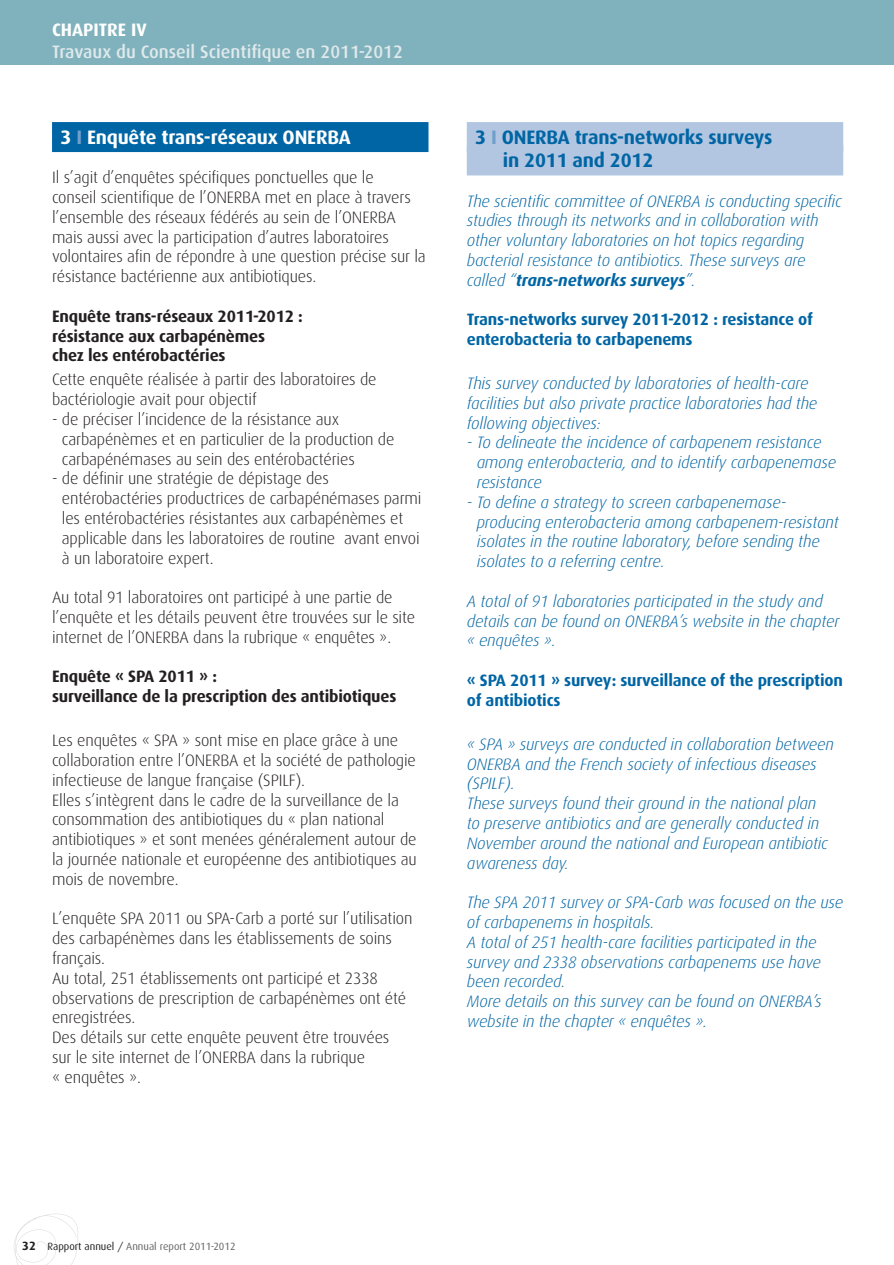
<style>
.page{position:relative;width:894px;height:1265px;background:#fff}
.page>*{position:absolute;margin:0;border:0;box-sizing:border-box;transform-origin:0 0}
.t1{font:700 19.5px/23.4px "Dax";letter-spacing:-.01em;color:#0065a4}
.t2{font:700 19.5px "Dax";letter-spacing:-.01em;color:#fff}
.t3{font:500 18px "Dax";color:#e0e9eb}
.t4{font:700 18px "Dax";color:#fff}
.t5{font:300 16.5px/19.8px "Dax";letter-spacing:-.01em;color:#231f20}
.t6{font:italic 300 16.5px/19.8px "Dax";letter-spacing:-.01em;color:#0065a4}
.t7{font:700 16.5px/19.8px "Dax";letter-spacing:-.01em;color:#231f20}
.t8{font:700 16.5px/19.8px "Dax";letter-spacing:-.01em;color:#0065a4}
.t9{font:10.5px "Dax";color:#636466}
.s1{color:#729eca}
.s2{font-weight:700}
.s3{font-weight:700;font-size:12px;color:#231f20}
.s4{color:#231f20}
</style>
<div class="page">
<svg style="left:14px;top:1214px;width:64px;height:51px"></svg>
<div style="left:0;top:0;width:894px;height:65px;background:#80b2bd"></div>
<div style="left:52px;top:122px;width:376px;height:30px;background:#0065a4"></div>
<div style="left:467px;top:122px;width:376px;height:30px;background:#b2c6e1"></div>
<div style="left:467px;top:145px;width:376px;height:30px;background:#b2c6e1"></div>
<p class="t4" style="left:52px;top:21px;width:96px">CHAPITRE IV</p>
<p class="t3" style="left:52px;top:43px;width:352px">Travaux du Conseil Scientifique en 2011-2012</p>
<p class="t2" style="left:61px;top:127px;width:292px">3 <span class="s1">I</span> Enquête trans-réseaux ONERBA</p>
<p class="t5" style="left:52px;top:168px;width:375px">Il s’agit d’enquêtes spécifiques ponctuelles que le<br>conseil scientifique de l’ONERBA met en place à travers l’ensemble des réseaux fédérés au sein de l’ONERBA mais aussi avec la participation d’autres laboratoires volontaires afin de répondre à une question précise sur la résistance bactérienne aux antibiotiques.</p>
<p class="t7" style="left:52px;top:307px;width:252px">Enquête trans-réseaux 2011-2012 : résistance aux carbapénèmes<br>chez les entérobactéries</p>
<p class="t5" style="left:52px;top:371px;width:326px">Cette enquête réalisée à partir des laboratoires de bactériologie avait pour objectif</p>
<p class="t5" style="left:62px;top:410px;width:334px;text-indent:-10px">- de préciser l’incidence de la résistance aux carbapénèmes et en particulier de la production de carbapénémases au sein des entérobactéries</p>
<p class="t5" style="left:62px;top:470px;width:361px;text-indent:-10px">- de définir une stratégie de dépistage des entérobactéries productrices de carbapénémases parmi les entérobactéries résistantes aux carbapénèmes et applicable dans les laboratoires de routine avant envoi à un laboratoire expert.</p>
<p class="t5" style="left:52px;top:588px;width:364px">Au total 91 laboratoires ont participé à une partie de l’enquête et les détails peuvent être trouvées sur le site internet de l’ONERBA dans la rubrique « enquêtes ».</p>
<p class="t7" style="left:52px;top:668px;width:346px">Enquête « SPA 2011 » :<br>surveillance de la prescription des antibiotiques</p>
<p class="t5" style="left:52px;top:731px;width:366px">Les enquêtes « SPA » sont mise en place grâce à une collaboration entre l’ONERBA et la société de pathologie infectieuse de langue française (SPILF).<br>Elles s’intègrent dans le cadre de la surveillance de la consommation des antibiotiques du « plan national antibiotiques » et sont menées généralement autour de la journée nationale et européenne des antibiotiques au mois de novembre.</p>
<p class="t5" style="left:52px;top:910px;width:362px">L’enquête SPA 2011 ou SPA-Carb a porté sur l’utilisation des carbapénèmes dans les établissements de soins français.<br>Au total, 251 établissements ont participé et 2338 observations de prescription de carbapénèmes ont été enregistrées.<br>Des détails sur cette enquête peuvent être trouvées sur le site internet de l’ONERBA dans la rubrique<br>« enquêtes ».</p>
<p class="t1" style="left:503px;top:126px;width:271px;text-indent:-28px">3 <span class="s1">I</span> ONERBA trans-networks surveys in 2011 and 2012</p>
<p class="t6" style="left:467px;top:192px;width:377px">The scientific committee of ONERBA is conducting specific studies through its networks and in collaboration with other voluntary laboratories on hot topics regarding bacterial resistance to antibiotics. These surveys are called “<span class="s2">trans-networks surveys</span>”.</p>
<p class="t8" style="left:467px;top:311px;width:348px">Trans-networks survey 2011-2012 : resistance of enterobacteria to carbapenems</p>
<p class="t6" style="left:467px;top:374px;width:352px">This survey conducted by laboratories of health-care facilities but also private practice laboratories had the following objectives:</p>
<p class="t6" style="left:476px;top:434px;width:361px;text-indent:-10px">- To delineate the incidence of carbapenem resistance among enterobacteria, and to identify carbapenemase resistance</p>
<p class="t6" style="left:476px;top:493px;width:363px;text-indent:-10px">- To define a strategy to screen carbapenemase&shy;producing enterobacteria among carbapenem-resistant isolates in the routine laboratory, before sending the isolates to a referring centre.</p>
<p class="t6" style="left:467px;top:592px;width:374px">A total of 91 laboratories participated in the study and details can be found on ONERBA’s website in the chapter « enquêtes ».</p>
<p class="t8" style="left:467px;top:671px;width:378px">« SPA 2011 » survey: surveillance of the prescription of antibiotics</p>
<p class="t6" style="left:467px;top:735px;width:368px">« SPA » surveys are conducted in collaboration between ONERBA and the French society of infectious diseases (SPILF).<br>These surveys found their ground in the national plan<br>to preserve antibiotics and are generally conducted in November around the national and European antibiotic awareness day.</p>
<p class="t6" style="left:467px;top:893px;width:378px">The SPA 2011 survey or SPA-Carb was focused on the use of carbapenems in hospitals.<br>A total of 251 health-care facilities participated in the survey and 2338 observations carbapenems use have been recorded.<br>More details on this survey can be found on ONERBA’s website in the chapter « enquêtes ».</p>
<p class="t9" style="left:22px;top:1241px;width:215px"><span class="s3">32</span> <span class="s4">Rapport annuel /</span> Annual report 2011-2012</p>
</div>
